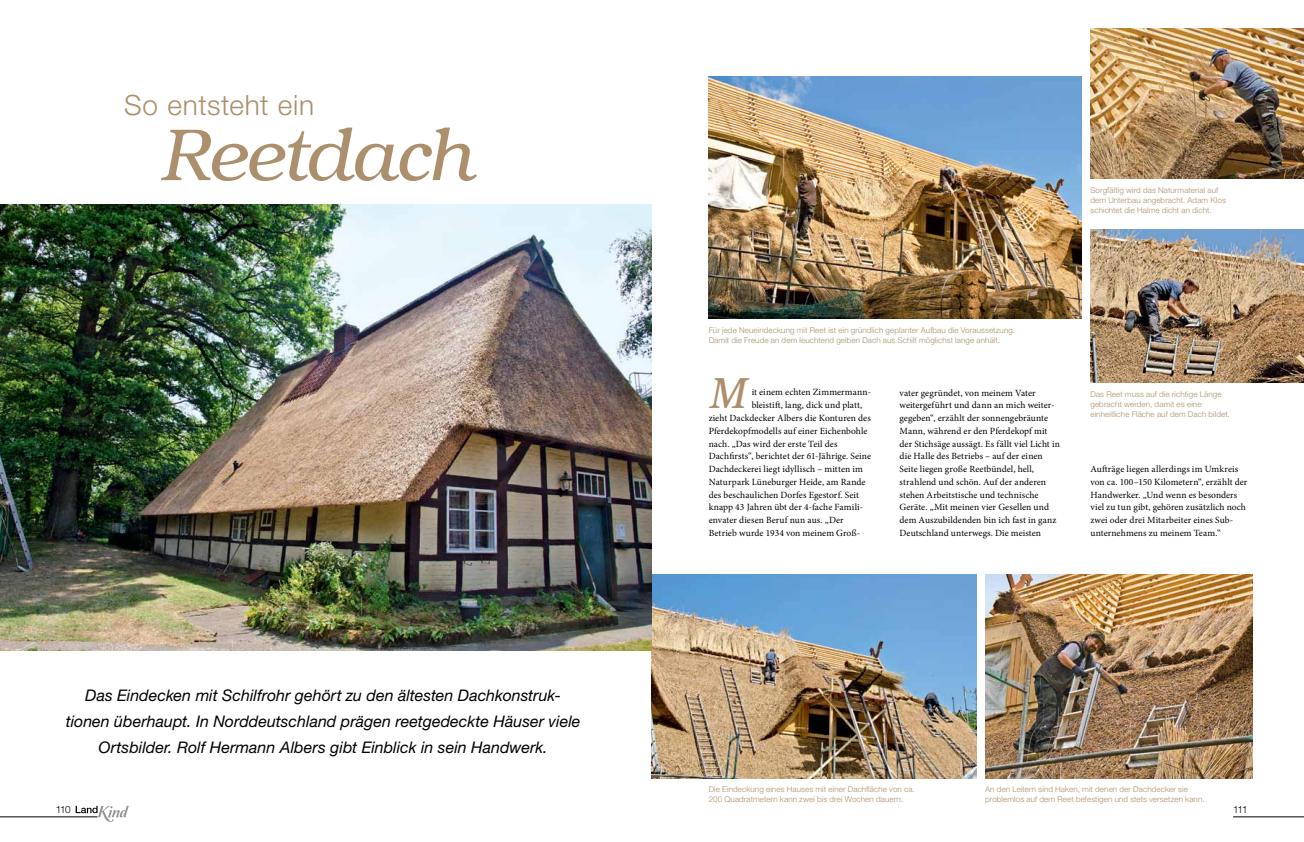
<style>
.page{position:relative;width:1304px;height:842px;background:#fff}
.page>*{position:absolute;margin:0;border:0;box-sizing:border-box;transform-origin:0 0}
.t1{font:italic 300 74px "Brussels";letter-spacing:-.025em;color:#ac8f6d}
.t2{font:italic 300 43.5px "Brussels";color:#ac8f6d}
.t3{font:300 28px "Helvetica Neue LT Std";letter-spacing:.02em;color:#ac8f6d}
.t4{font:italic 16px/26px "Helvetica Neue LT Std";color:#000;text-align:center}
.t5{font:300 10px "Helvetica Neue LT Std";letter-spacing:-.11em;color:#000}
.t6{font:9.5px/12.8px "Minion Pro";letter-spacing:.005em;color:#000}
.t7{font:300 8px/10px "Helvetica Neue LT Std";letter-spacing:.015em;color:#ac8f6d}
</style>
<div class="page">
<hr style="left:0;top:816px;width:98px;height:1px;background:#000">
<hr style="left:1233px;top:816px;width:71px;height:1px;background:#000">
<svg style="left:76px;top:806px;width:53px;height:16px"></svg>
<img style="left:709px;top:77px;width:373px;height:242px">
<img style="left:985px;top:574px;width:268px;height:204px">
<img style="left:1090px;top:28px;width:214px;height:151px">
<img style="left:652px;top:574px;width:325px;height:204px">
<img style="left:1090px;top:230px;width:214px;height:153px">
<img style="left:0;top:204px;width:652px;height:447px">
<h3 class="t3" style="left:124px;top:88px;width:191px">So entsteht ein</h3>
<h1 class="t1" style="left:159px;top:109px;width:315px">Reetdach</h1>
<h3 class="t4" style="left:66px;top:682px;width:516px">Das Eindecken mit Schilfrohr gehört zu den ältesten Dachkonstruk&shy;tionen überhaupt. In Norddeutschland prägen reetgedeckte Häuser viele<br>Ortsbilder. Rolf Hermann Albers gibt Einblick in sein Handwerk.</h3>
<p class="t7" style="left:1090px;top:185px;width:137px">Sorgfältig wird das Naturmaterial auf dem Unterbau angebracht. Adam Klos schichtet die Halme dicht an dicht.</p>
<p class="t7" style="left:709px;top:325px;width:308px">Für jede Neueindeckung mit Reet ist ein gründlich geplanter Aufbau die Voraussetzung.<br>Damit die Freude an dem leuchtend gelben Dach aus Schilf möglichst lange anhält.</p>
<h2 class="t2" style="left:708px;top:366px;width:39px">M</h2>
<p class="t6" style="left:752px;top:386px;width:121px">it einem echten Zimmermann-</p>
<p class="t6" style="left:752px;top:399px;width:112px">bleistift, lang, dick und platt,</p>
<p class="t6" style="left:709px;top:412px;width:164px">zieht Dackdecker Albers die Konturen des</p>
<p class="t6" style="left:709px;top:424px;width:160px">Pferdekopfmodells auf einer Eichenbohle</p>
<p class="t6" style="left:709px;top:437px;width:130px">nach. „Das wird der erste Teil des</p>
<p class="t6" style="left:709px;top:450px;width:164px">Dachfirsts“, berichtet der 61-Jährige. Seine</p>
<p class="t6" style="left:709px;top:463px;width:156px">Dachdeckerei liegt idyllisch – mitten im</p>
<p class="t6" style="left:709px;top:475px;width:158px">Naturpark Lüneburger Heide, am Rande</p>
<p class="t6" style="left:709px;top:488px;width:152px">des beschaulichen Dorfes Egestorf. Seit</p>
<p class="t6" style="left:709px;top:501px;width:156px">knapp 43 Jahren übt der 4-fache Famili-</p>
<p class="t6" style="left:709px;top:514px;width:136px">envater diesen Beruf nun aus. „Der</p>
<p class="t6" style="left:709px;top:526px;width:152px">Betrieb wurde 1934 von meinem Groß-</p>
<p class="t6" style="left:900px;top:386px;width:162px">vater gegründet, von meinem Vater weitergeführt und dann an mich weiter&shy;gegeben“, erzählt der sonnengebräunte Mann, während er den Pferdekopf mit der Stichsäge aussägt. Es fällt viel Licht in die Halle des Betriebs – auf der einen Seite liegen große Reetbündel, hell, strahlend und schön. Auf der anderen stehen Arbeitstische und technische Geräte. „Mit meinen vier Gesellen und dem Auszubildenden bin ich fast in ganz Deutschland unterwegs. Die meisten</p>
<p class="t7" style="left:1090px;top:389px;width:141px">Das Reet muss auf die richtige Länge gebracht werden, damit es eine einheitliche Fläche auf dem Dach bildet.</p>
<p class="t6" style="left:1090px;top:463px;width:158px">Aufträge liegen allerdings im Umkreis von ca. 100–150 Kilometern“, erzählt der Handwerker. „Und wenn es besonders viel zu tun gibt, gehören zusätzlich noch zwei oder drei Mitarbeiter eines Sub&shy;unternehmens zu meinem Team.“</p>
<p class="t7" style="left:709px;top:784px;width:208px">Die Eindeckung eines Hauses mit einer Dachfläche von ca.<br>200 Quadratmetern kann zwei bis drei Wochen dauern.</p>
<p class="t7" style="left:985px;top:784px;width:221px">An den Leitern sind Haken, mit denen der Dachdecker sie problemlos auf dem Reet befestigen und stets versetzen kann.</p>
<p class="t5" style="left:56px;top:804px;width:17px">110</p>
<p class="t5" style="left:1233px;top:804px;width:16px">111</p>
</div>
